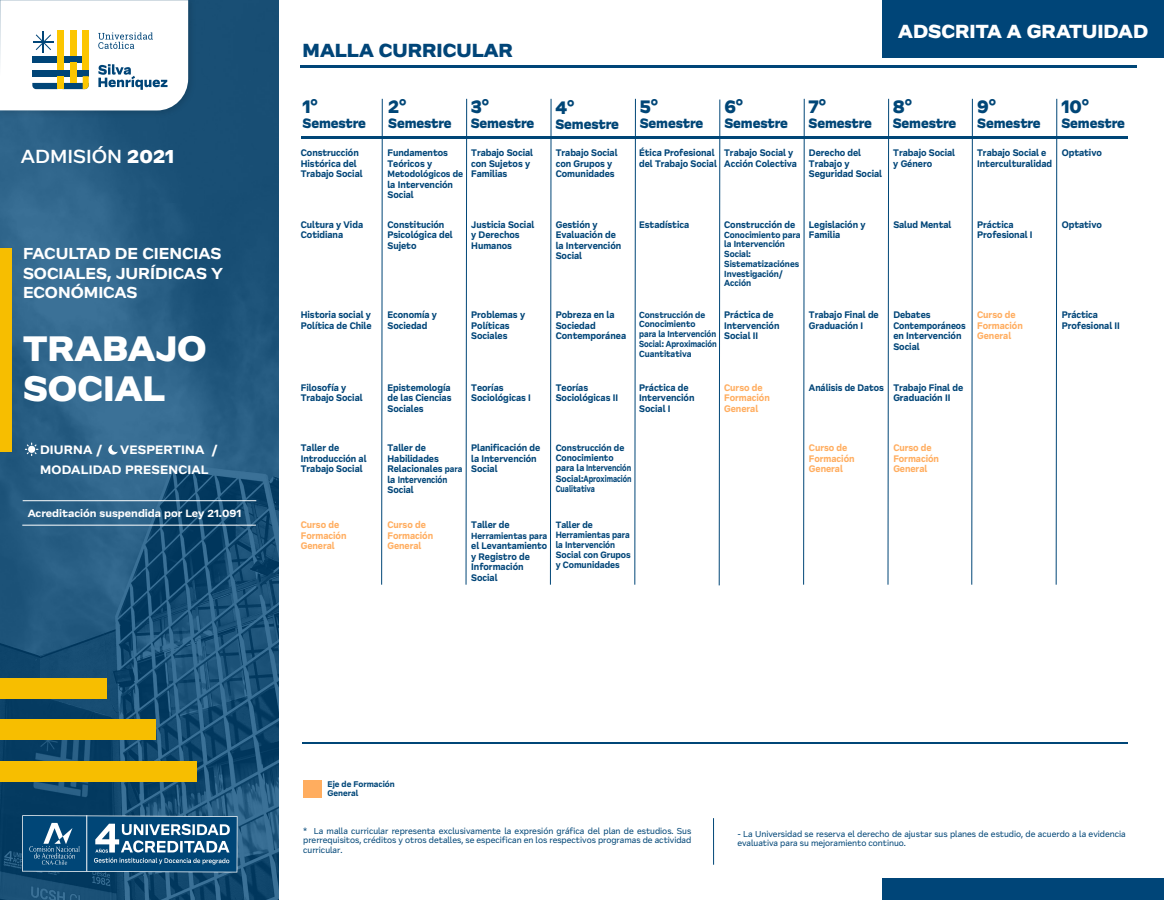
<style>
.page{position:relative;width:1164px;height:900px;background:#fff}
.page>*{position:absolute;margin:0;border:0;box-sizing:border-box;transform-origin:0 0}
.t1{font:800 36.19px/39.8px "Frequenz";color:#fff}
.t2{font:800 19.38px "Frequenz";color:#fff}
.t3{font:800 19.38px "Frequenz";color:#004578}
.t4{font:500 19.38px "Frequenz";color:#fff}
.t5{font:800 18.75px "Frequenz";color:#004677;scale:.94 1}
.t6{font:700 16.25px/19.5px "Frequenz";color:#fff;text-align:justify}
.t7{font:800 13.88px "Frequenz";letter-spacing:-.01em;color:#004677;scale:.94 1}
.t8{font:700 12.5px/20px "Frequenz";letter-spacing:.015em;color:#fff}
.t9{font:700 10.75px "Frequenz";color:#fff}
.t10{font:700 9.75px/10.5px "Frequenz";letter-spacing:-.005em;color:#004578;scale:.9 1}
.t11{font:700 9.75px/10.5px "Frequenz";letter-spacing:-.005em;color:#ffad5f;scale:.9 1}
.t12{font:700 9.75px "Frequenz";letter-spacing:-.005em;color:#004578;scale:.88 1}
.t13{font:700 9.38px/10.1px "Frequenz";letter-spacing:-.005em;color:#004578;scale:.9 1}
.t14{font:700 9px/9.8px "Frequenz";letter-spacing:-.005em;color:#004578;scale:.9 1}
.t15{font:8.75px/9.4px "Frequenz";letter-spacing:-.005em;color:#004677;text-align:justify;scale:.94 1}
.t16{font:700 8.44px/9.1px "Frequenz";letter-spacing:-.005em;color:#004678;scale:.94 1}
.s1{font-weight:800}
.s2{font-size:9px}
</style>
<div class="page">
<div style="left:882px;top:0;width:282px;height:58px;background:#004578"></div>
<hr style="left:301px;top:65px;width:827px;height:3px;background:#004578">
<img style="left:0;top:0;width:278px;height:899px">
<div style="left:882px;top:878px;width:282px;height:21px;background:#004578"></div>
<img style="left:0;top:0;width:199px;height:121px">
<svg style="left:0;top:0;width:188px;height:110px"></svg>
<div style="left:0;top:248px;width:12px;height:203px;background:#f7be00"></div>
<svg style="left:25px;top:442px;width:13px;height:14px"></svg>
<svg style="left:108px;top:444px;width:10px;height:10px"></svg>
<div style="left:0;top:719px;width:156px;height:20px;background:#f7be00"></div>
<div style="left:0;top:761px;width:197px;height:20px;background:#f7be00"></div>
<div style="left:0;top:678px;width:106px;height:20px;background:#f7be00"></div>
<svg style="left:22px;top:815px;width:215px;height:57px;background:#356c93"></svg>
<hr style="left:86px;top:815px;width:1px;height:56px;background:#fff">
<hr style="left:23px;top:500px;width:233px;height:1px;background:#fff">
<hr style="left:22px;top:525px;width:234px;height:1px;background:#fff">
<hr style="left:301px;top:136px;width:827px;height:3px;background:#004677">
<hr style="left:302px;top:741px;width:826px;height:2px;background:#004677">
<svg style="left:381px;top:98px;width:2px;height:487px"></svg>
<svg style="left:465px;top:98px;width:2px;height:487px"></svg>
<svg style="left:550px;top:98px;width:2px;height:487px"></svg>
<svg style="left:718px;top:99px;width:2px;height:487px"></svg>
<svg style="left:634px;top:98px;width:2px;height:487px"></svg>
<svg style="left:803px;top:98px;width:2px;height:487px"></svg>
<svg style="left:887px;top:98px;width:2px;height:487px"></svg>
<svg style="left:971px;top:98px;width:2px;height:487px"></svg>
<svg style="left:1055px;top:98px;width:2px;height:487px"></svg>
<div style="left:303px;top:780px;width:18px;height:17px;background:#ffad5f"></div>
<hr style="left:713px;top:818px;width:1px;height:46px;background:#004677">
<h2 class="t4" style="left:21px;top:142px;width:155px">ADMISIÓN <span class="s1">2021</span></h2>
<h3 class="t6" style="left:23px;top:243px;width:202px">FACULTAD DE CIENCIAS SOCIALES, JURÍDICAS Y ECONÓMICAS</h3>
<h1 class="t1" style="left:23px;top:328px;width:185px">TRABAJO<br>SOCIAL</h1>
<p class="t8" style="left:40px;top:439px;width:179px;text-indent:80px">VESPERTINA /<br>MODALIDAD PRESENCIAL</p>
<p class="t9" style="left:28px;top:504px;width:215px">Acreditación suspendida por Ley 21.091</p>
<p class="t8" style="left:40px;top:439px;width:64px">DIURNA /</p>
<h2 class="t3" style="left:303px;top:36px;width:212px">MALLA CURRICULAR</h2>
<h2 class="t2" style="left:898px;top:16px;width:251px">ADSCRITA A GRATUIDAD</h2>
<h3 class="t5" style="left:302px;top:92px;width:18px">1°</h3>
<h3 class="t7" style="left:302px;top:112px;width:69px">Semestre</h3>
<h3 class="t5" style="left:388px;top:92px;width:21px">2°</h3>
<h3 class="t7" style="left:388px;top:112px;width:69px">Semestre</h3>
<h3 class="t5" style="left:471px;top:92px;width:21px">3°</h3>
<h3 class="t7" style="left:471px;top:112px;width:69px">Semestre</h3>
<h3 class="t5" style="left:555px;top:93px;width:22px">4°</h3>
<h3 class="t7" style="left:555px;top:113px;width:69px">Semestre</h3>
<h3 class="t5" style="left:640px;top:92px;width:21px">5°</h3>
<h3 class="t7" style="left:640px;top:112px;width:69px">Semestre</h3>
<h3 class="t5" style="left:724px;top:92px;width:21px">6°</h3>
<h3 class="t7" style="left:724px;top:112px;width:69px">Semestre</h3>
<h3 class="t5" style="left:808px;top:92px;width:20px">7°</h3>
<h3 class="t7" style="left:808px;top:112px;width:69px">Semestre</h3>
<h3 class="t5" style="left:893px;top:92px;width:22px">8°</h3>
<h3 class="t7" style="left:893px;top:112px;width:69px">Semestre</h3>
<h3 class="t5" style="left:977px;top:92px;width:21px">9°</h3>
<h3 class="t7" style="left:977px;top:112px;width:69px">Semestre</h3>
<h3 class="t5" style="left:1061px;top:92px;width:31px">10°</h3>
<h3 class="t7" style="left:1061px;top:112px;width:69px">Semestre</h3>
<p class="t10" style="left:301px;top:147px;width:70px">Construcción<br>Histórica del<br>Trabajo Social</p>
<p class="t10" style="left:387px;top:147px;width:69px">Fundamentos<br>Teóricos y</p>
<p class="t13" style="left:387px;top:169px;width:86px">Metodológicos de</p>
<p class="t10" style="left:387px;top:179px;width:74px">la Intervención<br>Social</p>
<p class="t10" style="left:471px;top:147px;width:70px">Trabajo Social con Sujetos y<br>Familias</p>
<p class="t10" style="left:556px;top:147px;width:70px">Trabajo Social con Grupos y<br>Comunidades</p>
<p class="t10" style="left:639px;top:147px;width:88px">Ética Profesional del Trabajo Social</p>
<p class="t10" style="left:724px;top:147px;width:82px">Trabajo Social y<br>Acción Colectiva</p>
<p class="t10" style="left:809px;top:148px;width:83px">Derecho del<br>Trabajo y<br>Seguridad Social</p>
<p class="t10" style="left:893px;top:148px;width:70px">Trabajo Social y Género</p>
<p class="t10" style="left:977px;top:147px;width:85px">Trabajo Social e<br>Interculturalidad</p>
<p class="t10" style="left:1062px;top:147px;width:46px">Optativo</p>
<p class="t10" style="left:301px;top:219px;width:71px">Cultura y Vida<br>Cotidiana</p>
<p class="t10" style="left:387px;top:219px;width:74px">Constitución<br>Psicológica del<br>Sujeto</p>
<p class="t10" style="left:471px;top:219px;width:72px">Justicia Social y Derechos<br>Humanos</p>
<p class="t10" style="left:301px;top:309px;width:80px">Historia social y<br>Política de Chile</p>
<p class="t10" style="left:387px;top:309px;width:57px">Economía y<br>Sociedad</p>
<p class="t10" style="left:301px;top:382px;width:70px">Filosofía y<br>Trabajo Social</p>
<p class="t10" style="left:387px;top:382px;width:73px;text-align:justify">Epistemología de las Ciencias Sociales</p>
<p class="t10" style="left:471px;top:309px;width:61px">Problemas y<br>Políticas<br>Sociales</p>
<p class="t10" style="left:471px;top:382px;width:68px">Teorías<br>Sociológicas I</p>
<p class="t10" style="left:556px;top:219px;width:74px">Gestión y<br>Evaluación de la Intervención<br>Social</p>
<p class="t10" style="left:556px;top:309px;width:80px">Pobreza en la<br>Sociedad<br>Contemporánea</p>
<p class="t10" style="left:556px;top:382px;width:71px">Teorías<br>Sociológicas II</p>
<p class="t10" style="left:639px;top:219px;width:57px">Estadística</p>
<p class="t10" style="left:724px;top:219px;width:81px">Construcción de</p>
<p class="t14" style="left:724px;top:229px;width:87px">Conocimiento para la Intervención<br>Social:<br>Sistematizaciónes<br>Investigación/<br>Acción</p>
<p class="t10" style="left:724px;top:309px;width:63px">Práctica de<br>Intervención<br>Social II</p>
<p class="t14" style="left:639px;top:309px;width:88px">Construcción de<br>Conocimiento<br>para la Intervención<br>Social: Aproximación<br>Cuantitativa</p>
<p class="t10" style="left:639px;top:382px;width:63px">Práctica de<br>Intervención<br>Social I</p>
<p class="t11" style="left:724px;top:382px;width:52px">Curso de<br>Formación<br>General</p>
<p class="t10" style="left:809px;top:219px;width:64px">Legislación y<br>Familia</p>
<p class="t10" style="left:809px;top:309px;width:79px">Trabajo Final de<br>Graduación I</p>
<p class="t12" style="left:809px;top:380px;width:87px">Análisis de Datos</p>
<p class="t10" style="left:893px;top:219px;width:66px">Salud Mental</p>
<p class="t10" style="left:893px;top:309px;width:82px">Debates<br>Contemporáneos en Intervención<br>Social</p>
<p class="t10" style="left:893px;top:382px;width:79px">Trabajo Final de<br>Graduación II</p>
<p class="t10" style="left:977px;top:219px;width:63px">Práctica<br>Profesional I</p>
<p class="t11" style="left:977px;top:309px;width:52px">Curso de<br>Formación<br>General</p>
<p class="t10" style="left:1062px;top:219px;width:46px">Optativo</p>
<p class="t10" style="left:1062px;top:309px;width:66px">Práctica<br>Profesional II</p>
<p class="t10" style="left:301px;top:442px;width:75px">Taller de<br>Introducción al<br>Trabajo Social</p>
<p class="t11" style="left:301px;top:519px;width:52px">Curso de<br>Formación<br>General</p>
<p class="t10" style="left:387px;top:442px;width:85px">Taller de<br>Habilidades<br>Relacionales <span class="s2">para </span>la Intervención<br>Social</p>
<p class="t10" style="left:471px;top:442px;width:78px">Planificación de la Intervención<br>Social</p>
<p class="t13" style="left:556px;top:442px;width:86px">Construcción de<br>Conocimiento para la Intervención<br>Social:Aproximación<br>Cualitativa</p>
<p class="t11" style="left:387px;top:519px;width:52px">Curso de<br>Formación<br>General</p>
<p class="t10" style="left:471px;top:519px;width:44px">Taller de</p>
<p class="t14" style="left:471px;top:530px;width:86px">Herramientas para</p>
<p class="t10" style="left:471px;top:540px;width:86px">el Levantamiento y Registro de<br>Información<br>Social</p>
<p class="t13" style="left:556px;top:519px;width:85px">Taller de<br>Herramientas para la Intervención<br>Social con Grupos y Comunidades</p>
<p class="t11" style="left:809px;top:442px;width:52px">Curso de<br>Formación<br>General</p>
<p class="t11" style="left:893px;top:442px;width:52px">Curso de<br>Formación<br>General</p>
<p class="t16" style="left:328px;top:779px;width:73px">Eje de Formación<br>General</p>
<p class="t15" style="left:303px;top:826px;width:414px">* La malla curricular representa exclusivamente la expresión gráfica del plan de estudios. Sus prerrequisitos, créditos y otros detalles, se especifican en los respectivos programas de actividad curricular.</p>
<p class="t15" style="left:737px;top:828px;width:415px">- La Universidad se reserva el derecho de ajustar sus planes de estudio, de acuerdo a la evidencia evaluativa para su mejoramiento continuo.</p>
</div>
